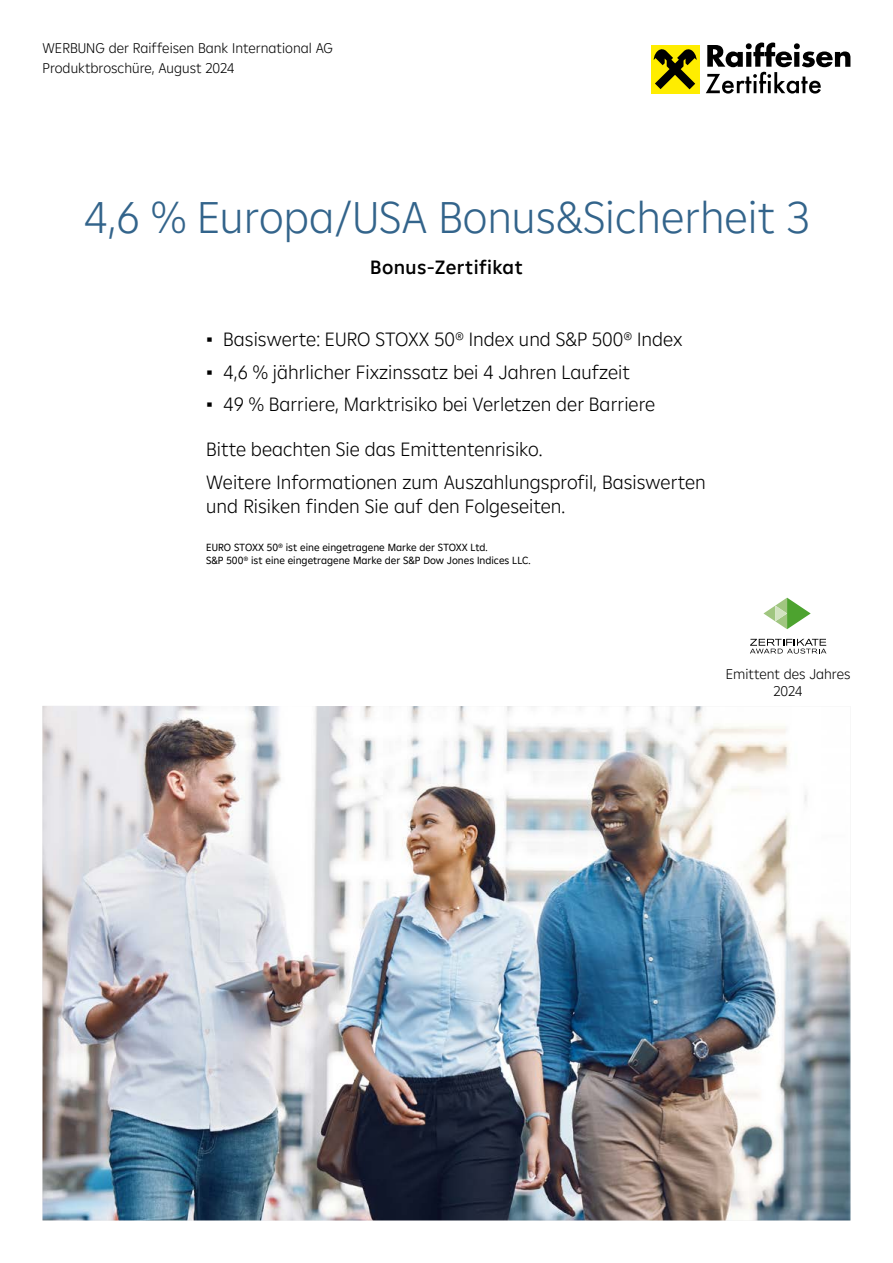
<style>
.page{position:relative;width:893px;height:1263px;background:#fff}
.page>*{position:absolute;margin:0;border:0;box-sizing:border-box;transform-origin:0 0}
.Titel_Blau{font:300 45px "Amalia";color:#33648b}
.Fließtext{font:300 19.5px/24px "Amalia";color:#000}
.Bulletpoints_Deckblatt{font:300 19.5px "Amalia";color:#000}
.Deckblatt_-_Produktkategorie{font:500 19.5px "Amalia";letter-spacing:.02em;color:#000}
.Kopfzeile{font:300 14.25px/19.4px "Amalia";color:#000}
.Fußnote{font:10.5px/12.6px "Amalia";color:#000}
.s1{font-family:"Trebuchet MS";font-weight:400}
</style>
<div class="page">
<img style="left:43px;top:706px;width:807px;height:514px">
<div style="left:651px;top:45px;width:48px;height:48px;background:#ffed00"></div>
<svg style="left:654px;top:49px;width:43px;height:40px"></svg>
<svg style="left:706px;top:43px;width:144px;height:51px"></svg>
<svg style="left:763px;top:598px;width:48px;height:31px"></svg>
<svg style="left:750px;top:639px;width:76px;height:15px"></svg>
<p class="Kopfzeile" style="left:43px;top:38px;width:292px">WERBUNG der Raiffeisen Bank International AG<br>Produktbroschüre, August 2024</p>
<p class="Titel_Blau" style="left:83px;top:188px;width:728px">4,6 % Europa/USA Bonus&amp;Sicherheit 3</p>
<p class="Deckblatt_-_Produktkategorie" style="left:370px;top:255px;width:154px">Bonus-Zertifikat</p>
<p class="Fließtext" style="left:206px;top:326px;width:478px"><span class="s1">▪</span> Basiswerte: EURO STOXX 50® Index und S&amp;P 500® Index</p>
<p class="Fließtext" style="left:206px;top:359px;width:425px"><span class="s1">▪</span> 4,6 % jährlicher Fixzinssatz bei 4 Jahren Laufzeit</p>
<p class="Fließtext" style="left:206px;top:392px;width:451px"><span class="s1">▪</span> 49 % Barriere, Marktrisiko bei Verletzen der Barriere</p>
<p class="Bulletpoints_Deckblatt" style="left:206px;top:437px;width:338px">Bitte beachten Sie das Emittentenrisiko.</p>
<p class="Fließtext" style="left:206px;top:469px;width:501px">Weitere Informationen zum Auszahlungsprofil, Basiswerten und Risiken finden Sie auf den Folgeseiten.</p>
<p class="Fußnote" style="left:206px;top:541px;width:326px">EURO STOXX 50® ist eine eingetragene Marke der STOXX Ltd.<br>S&amp;P 500® ist eine eingetragene Marke der S&amp;P Dow Jones Indices LLC.</p>
<p class="Kopfzeile" style="left:726px;top:664px;width:126px;line-height:17.2px;text-align:center">Emittent des Jahres<br>2024</p>
</div>
